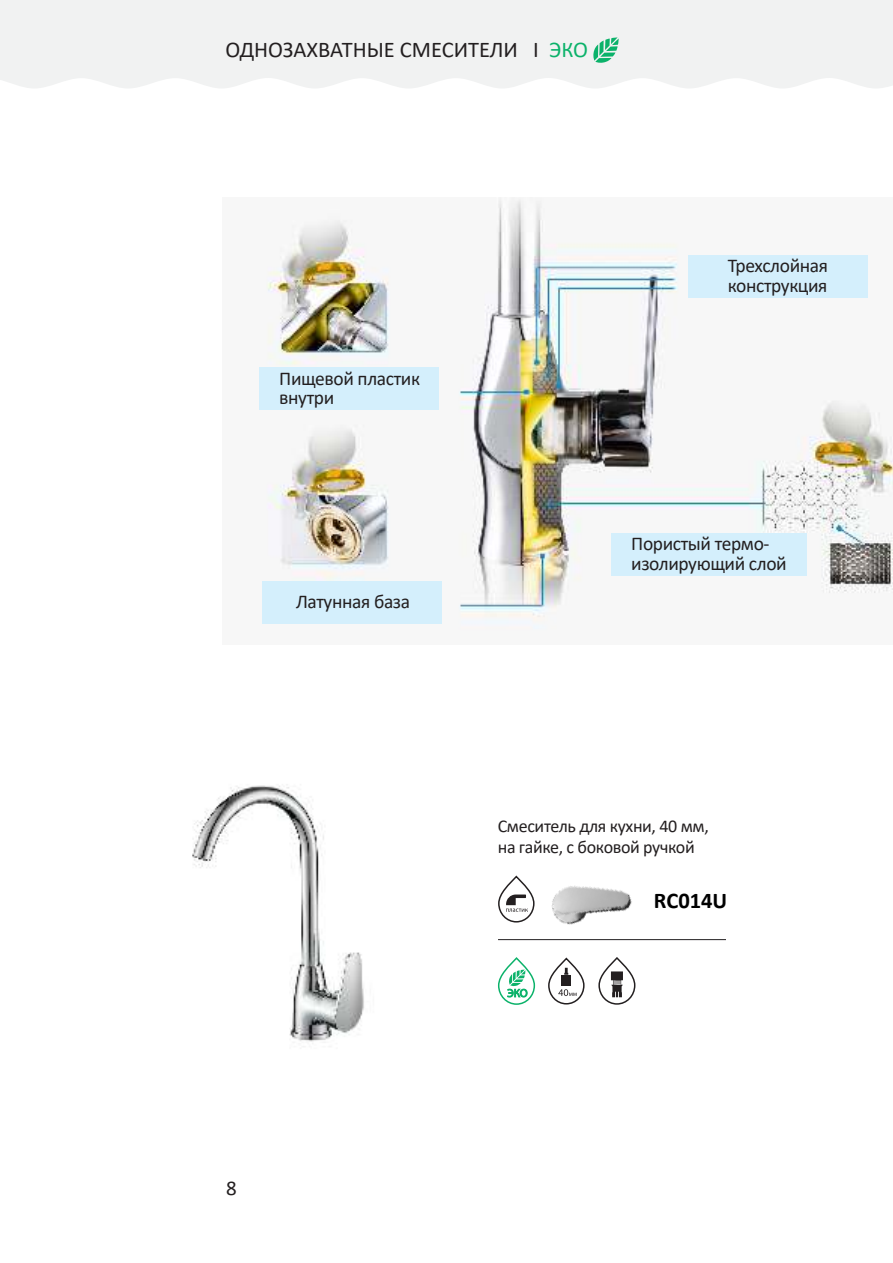
<style>
.page{position:relative;width:893px;height:1263px;background:#fff}
.page>*{position:absolute;margin:0;border:0;box-sizing:border-box;transform-origin:0 0}
.t1{font:22.5px "Calibri";color:#231f20}
.t2{font:700 22.5px "Calibri";color:#000}
.t3{font:21px "Calibri";color:#231f20}
.t4{font:19.5px/19.5px "Calibri";letter-spacing:-.02em;color:#231f20}
.t5{font:18px/21px "Calibri";letter-spacing:-.02em;color:#231f20}
.s1{color:#0bb26a}
</style>
<div class="page">
<div style="left:0;top:0;width:893px;height:88px;background:#f1f2f2"></div>
<img style="left:266px;top:198px;width:627px;height:431px">
<div style="left:688px;top:256px;width:179px;height:42px;background:#d4effc"></div>
<div style="left:262px;top:581px;width:180px;height:43px;background:#d4effc"></div>
<div style="left:259px;top:367px;width:180px;height:43px;background:#d4effc"></div>
<div style="left:611px;top:534px;width:196px;height:42px;background:#d4effc"></div>
<img style="left:192px;top:785px;width:172px;height:262px">
<img style="left:551px;top:885px;width:81px;height:40px">
<hr style="left:498px;top:939px;width:228px;height:1px;background:#231f20">
<svg style="left:548px;top:957px;width:37px;height:48px"></svg>
<svg style="left:598px;top:957px;width:38px;height:48px"></svg>
<svg style="left:498px;top:875px;width:37px;height:48px"></svg>
<svg style="left:593px;top:37px;width:26px;height:26px"></svg>
<svg style="left:498px;top:957px;width:38px;height:48px"></svg>
<p class="t1" style="left:225px;top:34px;width:364px">ОДНОЗАХВАТНЫЕ СМЕСИТЕЛИ I <span class="s1">ЭКО</span></p>
<p class="t4" style="left:279px;top:368px;width:142px">Пищевой пластик внутри</p>
<p class="t4" style="left:296px;top:592px;width:116px">Латунная база</p>
<p class="t4" style="left:728px;top:255px;width:102px">Трехслойная конструкция</p>
<p class="t4" style="left:631px;top:534px;width:157px">Пористый термо&shy;изолирующий слой</p>
<p class="t5" style="left:498px;top:815px;width:213px">Смеситель для кухни, 40 мм, на гайке, с боковой ручкой</p>
<p class="t3" style="left:226px;top:1173px;width:12px">8</p>
<p class="t2" style="left:654px;top:884px;width:75px">RC014U</p>
</div>
